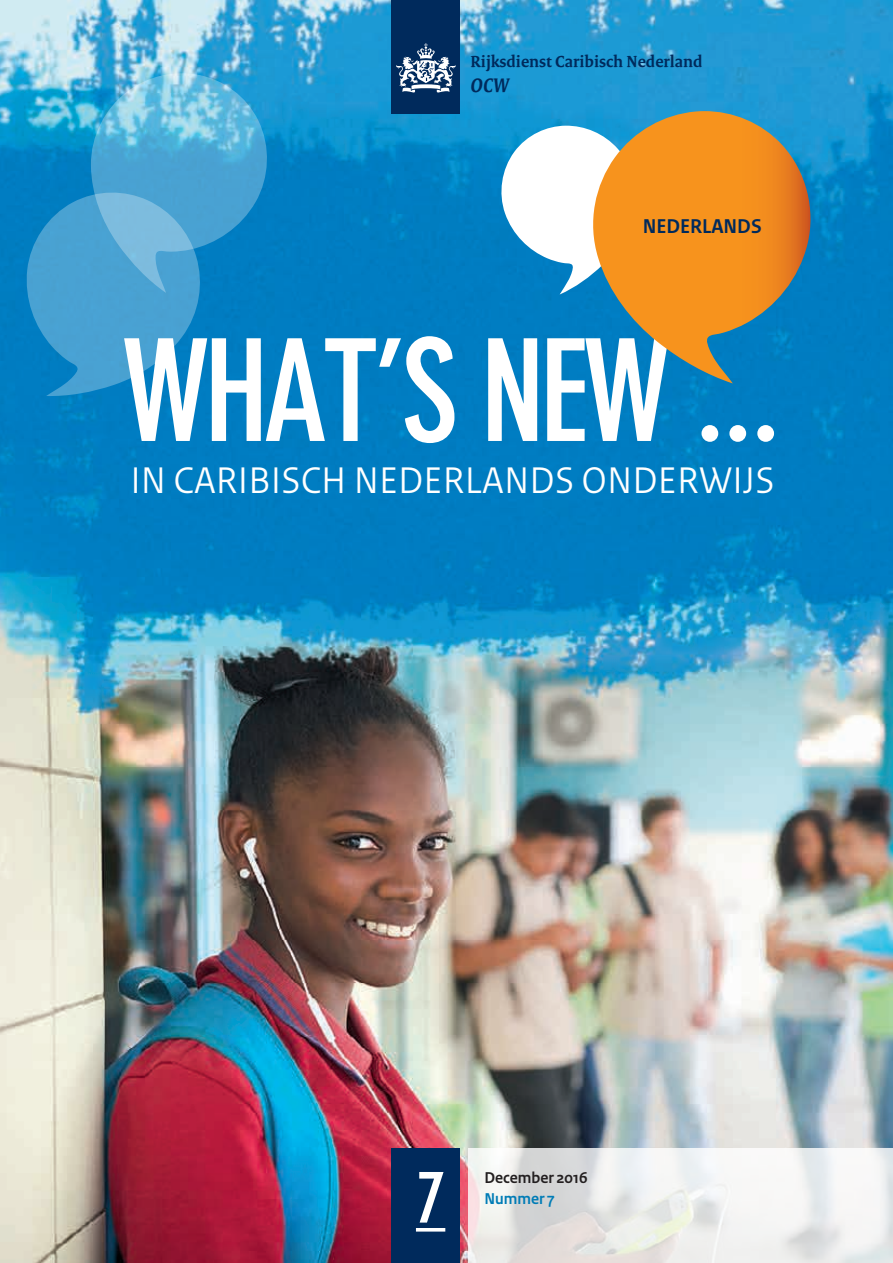
<style>
.page{position:relative;width:893px;height:1263px;background:#fff}
.page>*{position:absolute;margin:0;border:0;box-sizing:border-box;transform-origin:0 0}
.t1{font:700 condensed 139.5px "DIN Neuzeit Grotesk";letter-spacing:-.04em;color:#fff}
.t2{font:700 condensed 72px "DIN Neuzeit Grotesk";color:#fff}
.t3{font:39px "Rijksoverheid Sans Heading";letter-spacing:.02em;color:#fff}
.t4{font:700 21px "Rijksoverheid Sans Heading";color:#002a5c}
.t5{font:italic 700 21px "Rijksoverheid Serif";color:#002a5c}
.t6{font:700 17.25px "Rijksoverheid Serif";color:#002a5c}
.t7{font:700 16.5px "Rijksoverheid Sans Heading";color:#231f20}
.t8{font:700 16.5px "Rijksoverheid Sans Heading";color:#007cb6}
</style>
<div class="page">
<img style="left:0;top:0;width:893px;height:1263px">
<svg style="left:468px;top:1148px;width:425px;height:115px"></svg>
<svg style="left:498px;top:125px;width:89px;height:169px"></svg>
<svg style="left:587px;top:111px;width:229px;height:272px;background:#a78e5b"></svg>
<svg style="left:24px;top:72px;width:244px;height:324px;background:#399dd0"></svg>
<div style="left:392px;top:0;width:68px;height:114px;background:#002a5c"></div>
<div style="left:392px;top:1148px;width:68px;height:115px;background:#002a5c"></div>
<svg style="left:396px;top:43px;width:60px;height:50px"></svg>
<hr style="left:416px;top:1228px;width:29px;height:3px;background:#fff">
<p class="t6" style="left:471px;top:51px;width:233px">Rijksdienst Caribisch Nederland</p>
<p class="t5" style="left:471px;top:73px;width:39px">OCW</p>
<p class="t4" style="left:643px;top:214px;width:120px">NEDERLANDS</p>
<h1 class="t1" style="left:122px;top:311px;width:662px">WHAT’S NEW ...</h1>
<p class="t3" style="left:131px;top:458px;width:645px">IN CARIBISCH NEDERLANDS ONDERWIJS</p>
<h2 class="t2" style="left:416px;top:1155px;width:31px">7</h2>
<p class="t7" style="left:484px;top:1168px;width:105px">December 2016</p>
<p class="t8" style="left:484px;top:1189px;width:72px">Nummer 7</p>
</div>
